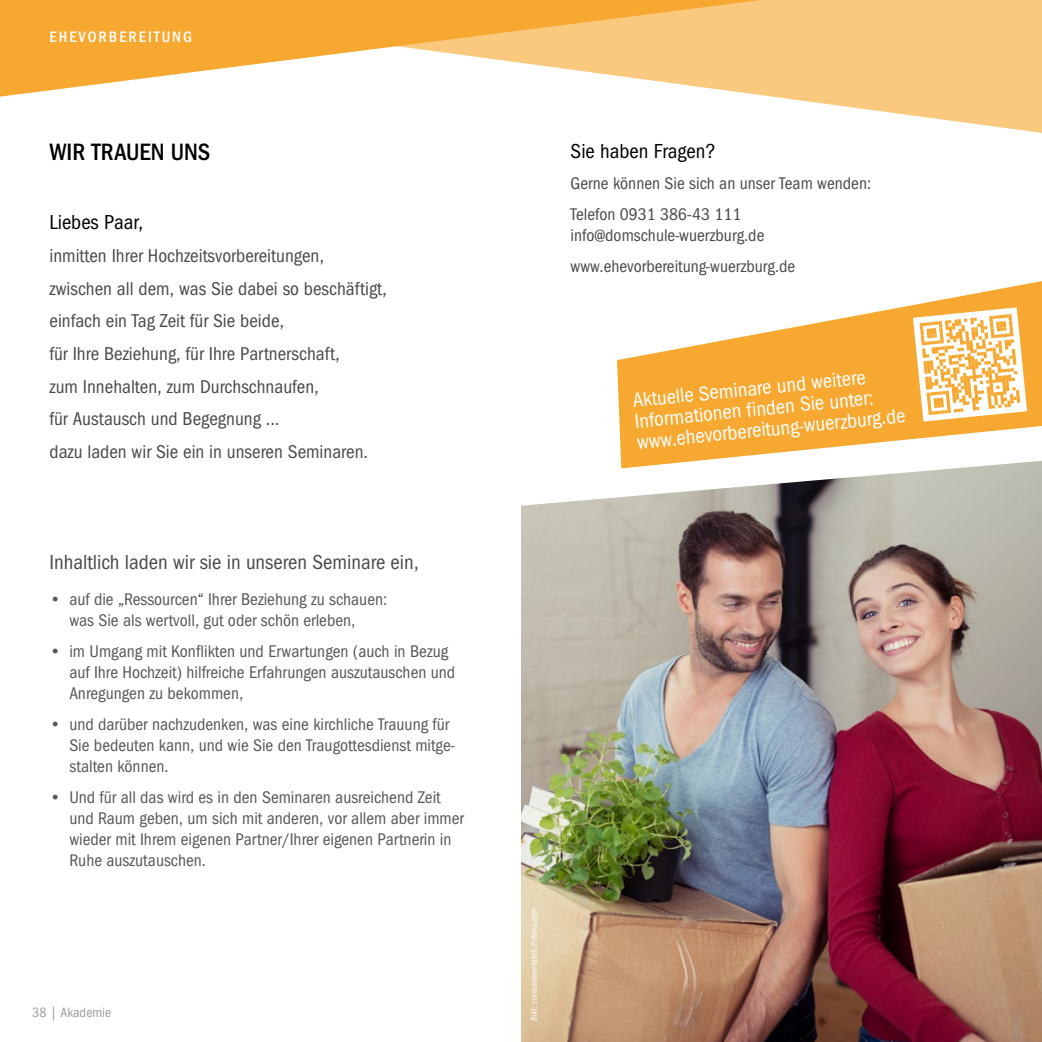
<style>
.page{position:relative;width:1042px;height:1042px;background:#fff}
.page>*{position:absolute;margin:0;border:0;box-sizing:border-box;transform-origin:0 0}
.t1{font:24.5px "Franklin Goth EFTU Med Con";color:#000}
.t2{font:21px/21px "Franklin Goth EFTU Book Con";color:#fff}
.t3{font:21px "Franklin Goth EFTU Book Con";color:#4a4a49}
.t4{font:21px "Franklin Goth EFTU Book Con";color:#000}
.t5{font:19.25px/32.7px "Franklin Goth EFTU Book Con";color:#4a4a49}
.t6{font:17.5px/21px "Franklin Goth EFTU Book Con";color:#575756}
.t7{font:17.5px/31px "Franklin Goth EFTU Book Con";color:#4a4a49}
.t8{font:15.75px "Franklin Goth EFTU Med Con";letter-spacing:.125em;color:#fff}
.t9{font:14px "Franklin Goth EFTU Book Con";color:#9d9d9c}
.t10{font:8.75px "Franklin Goth EFTU Book Con Ita";color:#fff}
</style>
<div class="page">
<svg style="left:0;top:0;width:1042px;height:133px"></svg>
<svg style="left:617px;top:281px;width:425px;height:180px;fill:#f7a830"></svg>
<svg style="left:913px;top:307px;width:114px;height:115px"></svg>
<img style="left:521px;top:461px;width:521px;height:581px">
<p class="t8" style="left:50px;top:28px;width:144px">EHEVORBEREITUNG</p>
<h1 class="t1" style="left:49px;top:138px;width:162px">WIR TRAUEN UNS</h1>
<p class="t4" style="left:49px;top:210px;width:95px">Liebes Paar,</p>
<p class="t5" style="left:49px;top:239px;width:339px">inmitten Ihrer Hochzeitsvorbereitungen, zwischen all dem, was Sie dabei so beschäftigt, einfach ein Tag Zeit für Sie beide,<br>für Ihre Beziehung, für Ihre Partnerschaft,<br>zum Innehalten, zum Durchschnaufen,<br>für Austausch und Begegnung ...<br>dazu laden wir Sie ein in unseren Seminaren.</p>
<p class="t3" style="left:49px;top:550px;width:371px">Inhaltlich laden wir sie in unseren Seminare ein,</p>
<p class="t6" style="left:69px;top:589px;width:319px;text-indent:-20px">• auf die „Ressourcen“ Ihrer Beziehung zu schauen: was Sie als wertvoll, gut oder schön erleben,</p>
<p class="t6" style="left:69px;top:641px;width:387px;text-indent:-20px">• im Umgang mit Konflikten und Erwartungen (auch in Bezug auf Ihre Hochzeit) hilfreiche Erfahrungen auszutauschen und<br>Anregungen zu bekommen,</p>
<p class="t6" style="left:69px;top:714px;width:387px;text-indent:-20px">• und darüber nachzudenken, was eine kirchliche Trauung für<br>Sie bedeuten kann, und wie Sie den Traugottesdienst mitge&shy;stalten können.</p>
<p class="t6" style="left:69px;top:786px;width:396px;text-indent:-20px">• Und für all das wird es in den Seminaren ausreichend Zeit und Raum geben, um sich mit anderen, vor allem aber immer wieder mit Ihrem eigenen Partner/Ihrer eigenen Partnerin in Ruhe auszutauschen.</p>
<p class="t9" style="left:32px;top:1004px;width:81px">38 | Akademie</p>
<p class="t4" style="left:570px;top:139px;width:147px">Sie haben Fragen?</p>
<p class="t7" style="left:570px;top:168px;width:302px">Gerne können Sie sich an unser Team wenden:<br>Telefon 0931 386-43 111</p>
<p class="t7" style="left:570px;top:220px;width:226px">info@domschule-wuerzburg.de www.ehevorbereitung-wuerzburg.de</p>
<p class="t2" style="left:631px;top:390px;width:271px;rotate:-6deg">Aktuelle Seminare und weitere<br>Informationen finden Sie unter: www.ehevorbereitung-wuerzburg.de</p>
<p class="t10" style="left:529px;top:1020px;width:114px;rotate:-90deg">Bild: contrastwerkstatt/fotolia.com</p>
</div>
